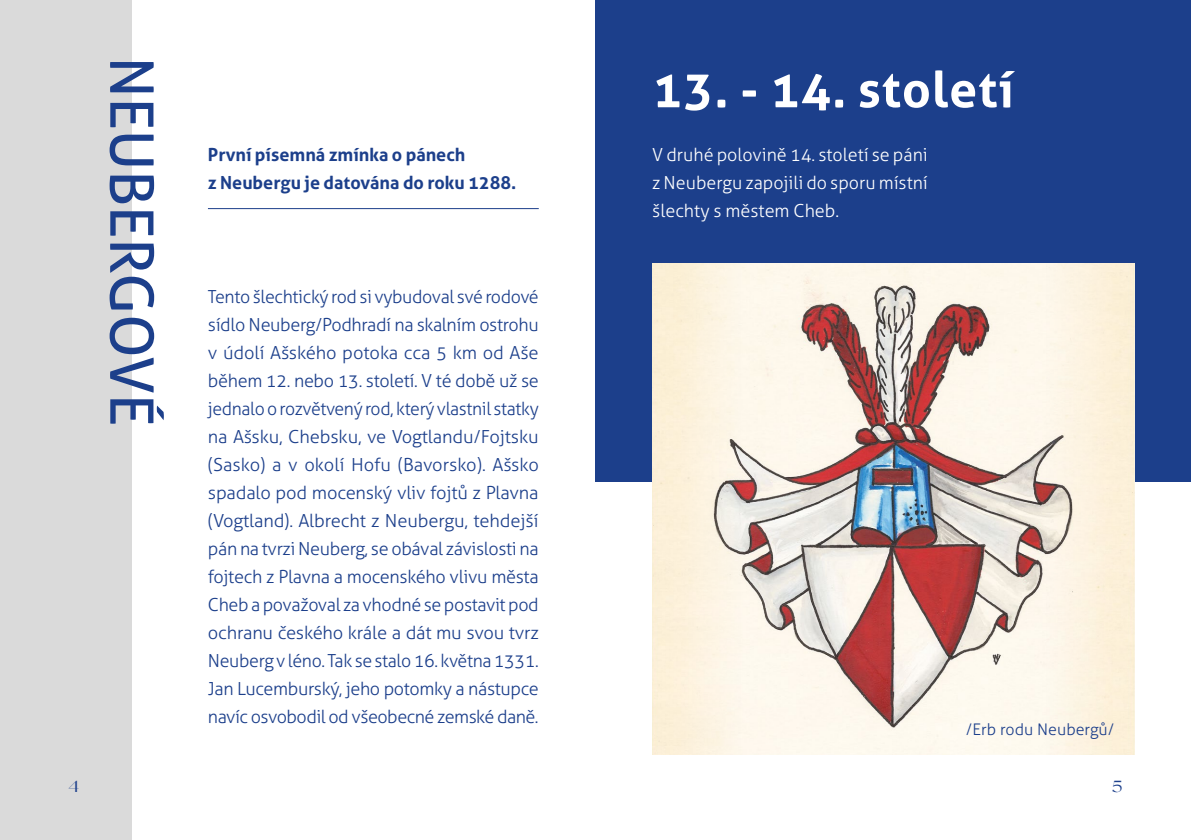
<style>
.page{position:relative;width:1191px;height:840px;background:#fff}
.page>*{position:absolute;margin:0;border:0;box-sizing:border-box;transform-origin:0 0}
.t1{font:60px "Aller";color:#1c3f8b}
.t2{font:700 50px "Aller";letter-spacing:.02em;color:#fff}
.t3{font:300 18px/28px "Aller";letter-spacing:-.03em;color:#1c3f8b;text-align:justify}
.t4{font:300 18px/28px "Aller";color:#fff;text-align:justify}
.t5{font:700 18px/28px "Aller";color:#1c3f8b}
.t6{font:300 16px "Aller";color:#1c3f8b}
.t7{font:16px "Black Mango";color:#1c3f8b}
</style>
<div class="page">
<div style="left:595px;top:0;width:596px;height:481px;background:#1c3f8b"></div>
<div style="left:0;top:0;width:131px;height:839px;background:#dadada"></div>
<img style="left:740px;top:264px;width:306px;height:490px">
<img style="left:652px;top:264px;width:88px;height:490px">
<img style="left:1046px;top:264px;width:88px;height:490px">
<hr style="left:208px;top:208px;width:331px;height:1px;background:#1c3f8b">
<h1 class="t1" style="left:168px;top:57px;width:371px;rotate:90deg">NEUBERGOVÉ</h1>
<h2 class="t2" style="left:652px;top:59px;width:363px">13. - 14. století</h2>
<p class="t5" style="left:208px;top:140px;width:310px">První písemná zmínka o pánech<br>z Neubergu je datována do roku 1288.</p>
<p class="t4" style="left:652px;top:140px;width:277px">V druhé polovině 14. století se páni z Neubergu zapojili do sporu místní šlechty s městem Cheb.</p>
<p class="t3" style="left:208px;top:282px;width:332px">Tento šlechtický rod si vybudoval své rodové sídlo Neuberg/Podhradí na skalním ostrohu v údolí Ašského potoka cca 5 km od Aše během 12. nebo 13. století. V té době už se jednalo o rozvětvený rod, který vlastnil statky na Ašsku, Chebsku, ve Vogtlandu/Fojtsku (Sasko) a v okolí Hofu (Bavorsko). Ašsko spadalo pod mocenský vliv fojtů z Plavna (Vogtland). Albrecht z Neubergu, tehdejší pán na tvrzi Neuberg, se obával závislosti na fojtech z Plavna a mocenského vlivu města Cheb a považoval za vhodné se postavit pod ochranu českého krále a dát mu svou tvrz Neuberg v léno. Tak se stalo 16. května 1331.<br>Jan Lucemburský, jeho potomky a nástupce navíc osvobodil od všeobecné zemské daně.</p>
<p class="t6" style="left:966px;top:719px;width:150px">/Erb rodu Neubergů/</p>
<p class="t7" style="left:68px;top:775px;width:13px">4</p>
<p class="t7" style="left:1112px;top:775px;width:12px">5</p>
</div>
